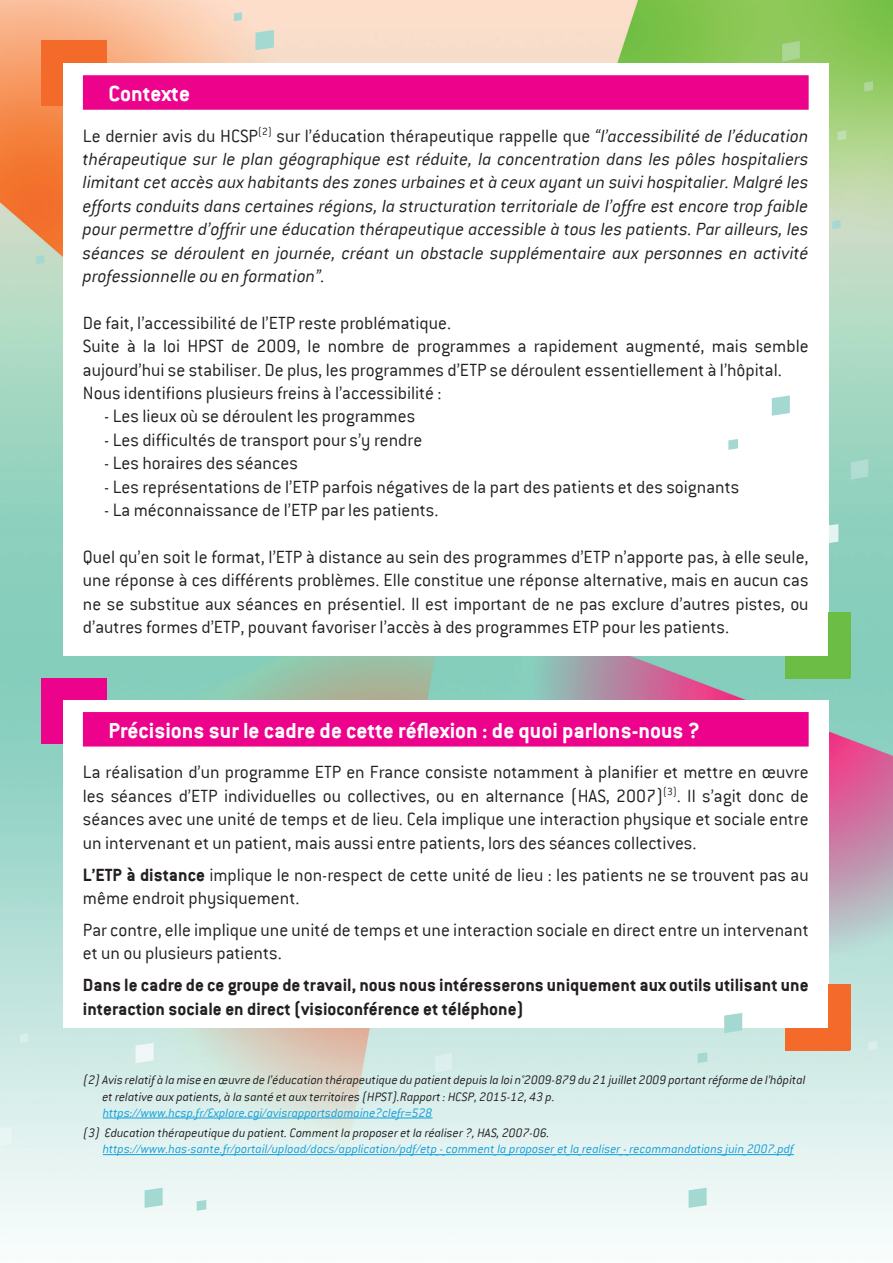
<style>
.page{position:relative;width:893px;height:1263px;background:#fff}
.page>*{position:absolute;margin:0;border:0;box-sizing:border-box;transform-origin:0 0}
.t1{font:700 24px "Conduit ITC";color:#fff}
.t2{font:300 19.5px/23.4px "Conduit ITC";color:#231f20}
.t3{font:italic 300 19.5px/23.4px "Conduit ITC";color:#231f20;text-align:justify}
.t4{font:700 19.5px/23.4px "Conduit ITC";color:#231f20}
.t5{font:italic 300 13.5px/16.2px "Conduit ITC";color:#231f20}
.t6{font:italic 300 13.5px "Conduit ITC";color:#12a0db}
.s1{font-style:normal}
.s2{font-weight:700}
</style>
<div class="page">
<img style="left:0;top:0;width:893px;height:1242px">
<div style="left:41px;top:41px;width:66px;height:22px;background:#f36a2a"></div>
<div style="left:41px;top:42px;width:23px;height:64px;background:#f36a2a"></div>
<div style="left:41px;top:679px;width:66px;height:22px;background:#ed028c"></div>
<div style="left:41px;top:679px;width:23px;height:65px;background:#ed028c"></div>
<svg style="left:255px;top:30px;width:19px;height:20px"></svg>
<svg style="left:234px;top:12px;width:8px;height:9px"></svg>
<svg style="left:832px;top:220px;width:8px;height:9px"></svg>
<svg style="left:698px;top:1052px;width:9px;height:11px"></svg>
<svg style="left:197px;top:1200px;width:9px;height:11px"></svg>
<svg style="left:36px;top:255px;width:8px;height:9px"></svg>
<div style="left:64px;top:64px;width:765px;height:592px;background:#fff"></div>
<div style="left:64px;top:701px;width:765px;height:327px;background:#fff"></div>
<div style="left:83px;top:75px;width:726px;height:35px;background:#ed028c"></div>
<div style="left:83px;top:712px;width:726px;height:34px;background:#ed028c"></div>
<svg style="left:136px;top:1043px;width:18px;height:20px"></svg>
<svg style="left:145px;top:1188px;width:18px;height:20px"></svg>
<svg style="left:724px;top:1013px;width:18px;height:20px"></svg>
<svg style="left:689px;top:1188px;width:18px;height:20px"></svg>
<svg style="left:772px;top:395px;width:18px;height:21px"></svg>
<svg style="left:829px;top:524px;width:9px;height:20px"></svg>
<div style="left:828px;top:612px;width:23px;height:66px;background:#6cbd45"></div>
<div style="left:785px;top:656px;width:65px;height:22px;background:#6cbd45"></div>
<div style="left:828px;top:984px;width:23px;height:66px;background:#f36a2a"></div>
<div style="left:785px;top:1028px;width:65px;height:22px;background:#f36a2a"></div>
<hr style="left:103px;top:1118px;width:330px;height:1px;background:#12a0db">
<hr style="left:103px;top:1154px;width:691px;height:1px;background:#12a0db">
<svg style="left:728px;top:439px;width:10px;height:11px"></svg>
<p class="t1" style="left:108px;top:80px;width:83px">Contexte</p>
<p class="t3" style="left:83px;top:124px;width:727px"><span class="s1">Le dernier avis du HCSP</span><sup>(2)</sup> <span class="s1">sur l’éducation thérapeutique rappelle que</span> “l’accessibilité de l’éducation thérapeutique sur le plan géographique est réduite, la concentration dans les pôles hospitaliers limitant cet accès aux habitants des zones urbaines et à ceux ayant un suivi hospitalier. Malgré les efforts conduits dans certaines régions, la structuration territoriale de l’offre est encore trop faible pour permettre d’offrir une éducation thérapeutique accessible à tous les patients. Par ailleurs, les séances se déroulent en journée, créant un obstacle supplémentaire aux personnes en activité professionnelle ou en formation”.</p>
<p class="t2" style="left:83px;top:311px;width:727px">De fait, l’accessibilité de l’ETP reste problématique.<br>Suite à la loi HPST de 2009, le nombre de programmes a rapidement augmenté, mais semble aujourd’hui se stabiliser. De plus, les programmes d’ETP se déroulent essentiellement à l’hôpital.<br>Nous identifions plusieurs freins à l’accessibilité :</p>
<p class="t2" style="left:104px;top:405px;width:313px">- Les lieux où se déroulent les programmes</p>
<p class="t2" style="left:104px;top:428px;width:320px">- Les difficultés de transport pour s’y rendre</p>
<p class="t2" style="left:104px;top:451px;width:195px">- Les horaires des séances</p>
<p class="t2" style="left:104px;top:475px;width:637px">- Les représentations de l’ETP parfois négatives de la part des patients et des soignants</p>
<p class="t2" style="left:104px;top:498px;width:336px">- La méconnaissance de l’ETP par les patients.</p>
<p class="t2" style="left:83px;top:545px;width:727px;text-align:justify">Quel qu’en soit le format, l’ETP à distance au sein des programmes d’ETP n’apporte pas, à elle seule, une réponse à ces différents problèmes. Elle constitue une réponse alternative, mais en aucun cas ne se substitue aux séances en présentiel. Il est important de ne pas exclure d’autres pistes, ou d’autres formes d’ETP, pouvant favoriser l’accès à des programmes ETP pour les patients.</p>
<p class="t1" style="left:108px;top:716px;width:593px">Précisions sur le cadre de cette réflexion : de quoi parlons-nous ?</p>
<p class="t2" style="left:83px;top:761px;width:727px;text-align:justify">La réalisation d’un programme ETP en France consiste notamment à planifier et mettre en œuvre les séances d’ETP individuelles ou collectives, ou en alternance (HAS, 2007)<sup>(3)</sup>. Il s’agit donc de séances avec une unité de temps et de lieu. Cela implique une interaction physique et sociale entre un intervenant et un patient, mais aussi entre patients, lors des séances collectives.</p>
<p class="t2" style="left:83px;top:863px;width:727px"><span class="s2">L’ETP à distance</span> implique le non-respect de cette unité de lieu : les patients ne se trouvent pas au même endroit physiquement.</p>
<p class="t2" style="left:83px;top:918px;width:727px">Par contre, elle implique une unité de temps et une interaction sociale en direct entre un intervenant et un ou plusieurs patients.</p>
<p class="t4" style="left:83px;top:973px;width:727px">Dans le cadre de ce groupe de travail, nous nous intéresserons uniquement aux outils utilisant une interaction sociale en direct (visioconférence et téléphone)</p>
<p class="t5" style="left:102px;top:1072px;width:705px;text-indent:-19px">(2) Avis relatif à la mise en œuvre de l’éducation thérapeutique du patient depuis la loi n°2009-879 du 21 juillet 2009 portant réforme de l’hôpital et relative aux patients, à la santé et aux territoires (HPST).Rapport : HCSP, 2015-12, 43 p.</p>
<p class="t6" style="left:103px;top:1105px;width:331px">https://www.hcsp.fr/Explore.cgi/avisrapportsdomaine?clefr=528</p>
<p class="t5" style="left:84px;top:1125px;width:468px">(3) Education thérapeutique du patient. Comment la proposer et la réaliser ?, HAS, 2007-06.</p>
<p class="t6" style="left:103px;top:1142px;width:693px">https://www.has-sante.fr/portail/upload/docs/application/pdf/etp_-_comment_la_proposer_et_la_realiser_-_recommandations_juin_2007.pdf</p>
</div>
